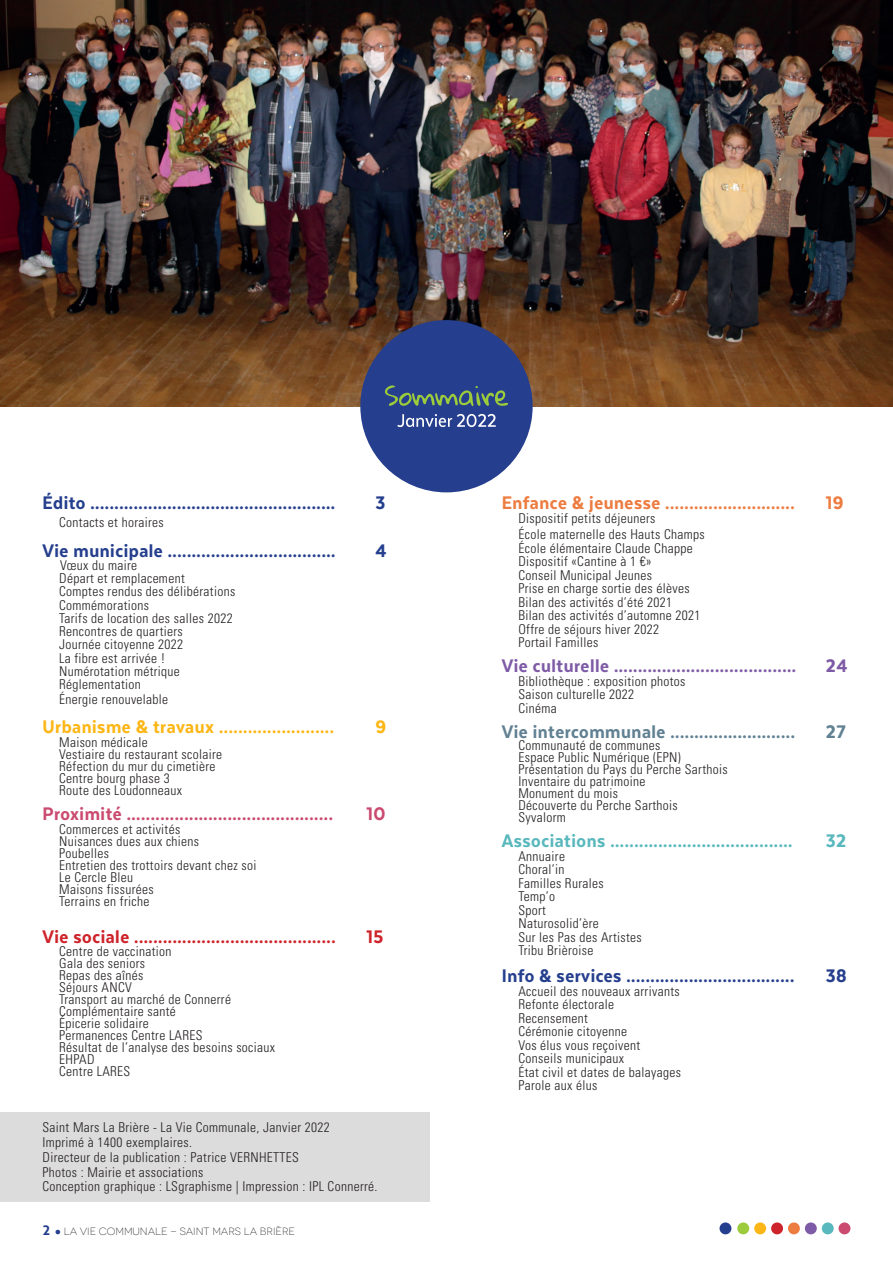
<style>
.page{position:relative;width:893px;height:1263px;background:#fff}
.page>*{position:absolute;margin:0;border:0;box-sizing:border-box;transform-origin:0 0}
.texte_noir{font:800 21px "Texta Narrow";letter-spacing:.025em;color:#253f8e}
.texte_noir-2{font:800 21px "Texta Narrow";letter-spacing:.025em;color:#cb4b70}
.texte_noir-3{font:800 21px "Texta Narrow";letter-spacing:.025em;color:#ce232a}
.texte_noir-4{font:800 21px "Texta Narrow";letter-spacing:.025em;color:#7e5ba6}
.texte_noir-5{font:800 21px "Texta Narrow";letter-spacing:.025em;color:#59b8bd}
.texte_noir-6{font:800 21px "Texta Narrow";letter-spacing:.025em;color:#ed7c40}
.texte_noir-7{font:800 21px "Texta Narrow";letter-spacing:.025em;color:#618193}
.texte_noir-8{font:800 21px "Texta Narrow";letter-spacing:.025em;color:#fcb615}
.texte_noir-9{font:300 condensed 13.5px/12px "Univers LT Std";letter-spacing:.025em;color:#231f20}
.texte_info{font:300 condensed 13.5px "Univers LT Std";letter-spacing:.025em;color:#231f20}
.t1{font:300 10.5px "Novecentowide";color:#231f20}
.s1{font-family:"Aller";font-weight:700;font-size:13.5px;color:#253f8e}
.s2{font-family:"Times New Roman";font-weight:400;color:#253f8e}
</style>
<div class="page">
<div style="left:737px;top:1222px;width:12px;height:12px;background:#9ccb3b;border-radius:50%"></div>
<div style="left:754px;top:1222px;width:12px;height:12px;background:#fcb615;border-radius:50%"></div>
<div style="left:771px;top:1222px;width:12px;height:12px;background:#ce232a;border-radius:50%"></div>
<div style="left:788px;top:1222px;width:12px;height:12px;background:#ed7c40;border-radius:50%"></div>
<div style="left:805px;top:1222px;width:12px;height:12px;background:#7e5ba6;border-radius:50%"></div>
<div style="left:822px;top:1222px;width:12px;height:12px;background:#59b8bd;border-radius:50%"></div>
<div style="left:838px;top:1222px;width:12px;height:12px;background:#cb4b70;border-radius:50%"></div>
<div style="left:719px;top:1222px;width:12px;height:12px;background:#253f8e;border-radius:50%"></div>
<img style="left:0;top:0;width:893px;height:406px">
<div style="left:360px;top:320px;width:173px;height:172px;background:#253f8e;border-radius:50%"></div>
<svg style="left:385px;top:385px;width:123px;height:21px"></svg>
<svg style="left:397px;top:414px;width:99px;height:13px"></svg>
<div style="left:0;top:1112px;width:429px;height:90px;background:#dddcdc"></div>
<p class="texte_noir" style="left:43px;top:492px;width:294px">Édito ...................................................</p>
<p class="texte_noir" style="left:375px;top:492px;width:11px">3</p>
<p class="texte_noir-9" style="left:59px;top:516px;width:106px">Contacts et horaires</p>
<p class="texte_noir" style="left:43px;top:539px;width:295px">Vie municipale ...................................</p>
<p class="texte_noir" style="left:375px;top:539px;width:13px">4</p>
<p class="texte_noir-9" style="left:60px;top:559px;width:79px">Vœux du maire</p>
<p class="texte_noir-9" style="left:59px;top:572px;width:127px">Départ et remplacement</p>
<p class="texte_noir-9" style="left:59px;top:586px;width:178px">Comptes rendus des délibérations</p>
<p class="texte_noir-9" style="left:59px;top:599px;width:91px">Commémorations</p>
<p class="texte_noir-9" style="left:59px;top:612px;width:175px">Tarifs de location des salles 2022</p>
<p class="texte_noir-9" style="left:59px;top:625px;width:125px">Rencontres de quartiers</p>
<p class="texte_noir-9" style="left:59px;top:639px;width:125px">Journée citoyenne 2022</p>
<p class="texte_noir-9" style="left:59px;top:652px;width:108px">La fibre est arrivée !</p>
<p class="texte_noir-9" style="left:59px;top:665px;width:122px">Numérotation métrique</p>
<p class="texte_noir-9" style="left:59px;top:678px;width:83px">Réglementation</p>
<p class="texte_noir-9" style="left:59px;top:693px;width:111px">Énergie renouvelable</p>
<p class="texte_noir-8" style="left:43px;top:716px;width:293px">Urbanisme &amp; travaux ........................</p>
<p class="texte_noir-8" style="left:375px;top:716px;width:12px">9</p>
<p class="texte_noir-9" style="left:59px;top:736px;width:164px">Maison médicale<br>Vestiaire du restaurant scolaire<br>Réfection du mur du cimetière<br>Centre bourg phase 3<br>Route des Loudonneaux</p>
<p class="texte_noir-2" style="left:43px;top:803px;width:292px">Proximité ...........................................</p>
<p class="texte_noir-2" style="left:367px;top:803px;width:20px">10</p>
<p class="texte_noir-9" style="left:59px;top:823px;width:199px">Commerces et activités<br>Nuisances dues aux chiens<br>Poubelles<br>Entretien des trottoirs devant chez soi<br>Le Cercle Bleu<br>Maisons fissurées<br>Terrains en friche</p>
<p class="texte_noir-3" style="left:43px;top:925px;width:295px">Vie sociale ..........................................</p>
<p class="texte_noir-3" style="left:367px;top:925px;width:18px">15</p>
<p class="texte_noir-9" style="left:59px;top:945px;width:217px">Centre de vaccination<br>Gala des seniors<br>Repas des aînés<br>Séjours ANCV<br>Transport au marché de Connerré<br>Complémentaire santé<br>Épicerie solidaire<br>Permanences Centre LARES<br>Résultat de l’analyse des besoins sociaux<br>EHPAD<br>Centre LARES</p>
<p class="texte_info" style="left:43px;top:1119px;width:289px">Saint Mars La Brière - La Vie Communale, Janvier 2022</p>
<p class="texte_info" style="left:43px;top:1134px;width:151px">Imprimé à 1400 exemplaires.</p>
<p class="texte_info" style="left:43px;top:1149px;width:258px">Directeur de la publication : Patrice VERNHETTES</p>
<p class="texte_info" style="left:43px;top:1164px;width:162px">Photos : Mairie et associations</p>
<p class="texte_info" style="left:43px;top:1178px;width:336px">Conception graphique : LSgraphisme | Impression : IPL Connerré.</p>
<p class="t1" style="left:43px;top:1225px;width:254px"><span class="s1">2</span> <span class="s2">●</span> LA VIE COMMUNALE - SAINT MARS LA BRIÈRE</p>
<p class="texte_noir-6" style="left:502px;top:492px;width:294px">Enfance &amp; jeunesse ...........................</p>
<p class="texte_noir-6" style="left:826px;top:492px;width:19px">19</p>
<p class="texte_noir-9" style="left:518px;top:512px;width:138px">Dispositif petits déjeuners</p>
<p class="texte_noir-9" style="left:518px;top:528px;width:188px;line-height:13.5px">École maternelle des Hauts Champs<br>École élémentaire Claude Chappe<br>Dispositif «Cantine à 1 €»<br>Conseil Municipal Jeunes<br>Prise en charge sortie des élèves<br>Bilan des activités d’été 2021<br>Bilan des activités d’automne 2021<br>Offre de séjours hiver 2022<br>Portail Familles</p>
<p class="texte_noir-4" style="left:502px;top:655px;width:296px">Vie culturelle ......................................</p>
<p class="texte_noir-4" style="left:826px;top:655px;width:23px">24</p>
<p class="texte_noir-9" style="left:518px;top:674px;width:169px;line-height:13.5px">Bibliothèque : exposition photos<br>Saison culturelle 2022<br>Cinéma</p>
<p class="texte_noir-7" style="left:502px;top:721px;width:295px">Vie intercommunale ..........................</p>
<p class="texte_noir-7" style="left:826px;top:721px;width:21px">27</p>
<p class="texte_noir-9" style="left:518px;top:739px;width:211px">Communauté de communes<br>Espace Public Numérique (EPN)<br>Présentation du Pays du Perche Sarthois<br>Inventaire du patrimoine<br>Monument du mois<br>Découverte du Perche Sarthois<br>Syvalorm</p>
<p class="texte_noir-5" style="left:502px;top:830px;width:292px">Associations ......................................</p>
<p class="texte_noir-5" style="left:826px;top:830px;width:22px">32</p>
<p class="texte_noir-9" style="left:518px;top:849px;width:125px;line-height:13.5px">Annuaire<br>Choral’in<br>Familles Rurales<br>Temp’o<br>Sport<br>Naturosolid’ère<br>Sur les Pas des Artistes<br>Tribu Brièroise</p>
<p class="texte_noir" style="left:502px;top:965px;width:294px">Info &amp; services ...................................</p>
<p class="texte_noir" style="left:826px;top:965px;width:23px">38</p>
<p class="texte_noir-9" style="left:518px;top:984px;width:164px;line-height:13.5px">Accueil des nouveaux arrivants<br>Refonte électorale<br>Recensement<br>Cérémonie citoyenne<br>Vos élus vous reçoivent<br>Conseils municipaux<br>État civil et dates de balayages<br>Parole aux élus</p>
</div>
